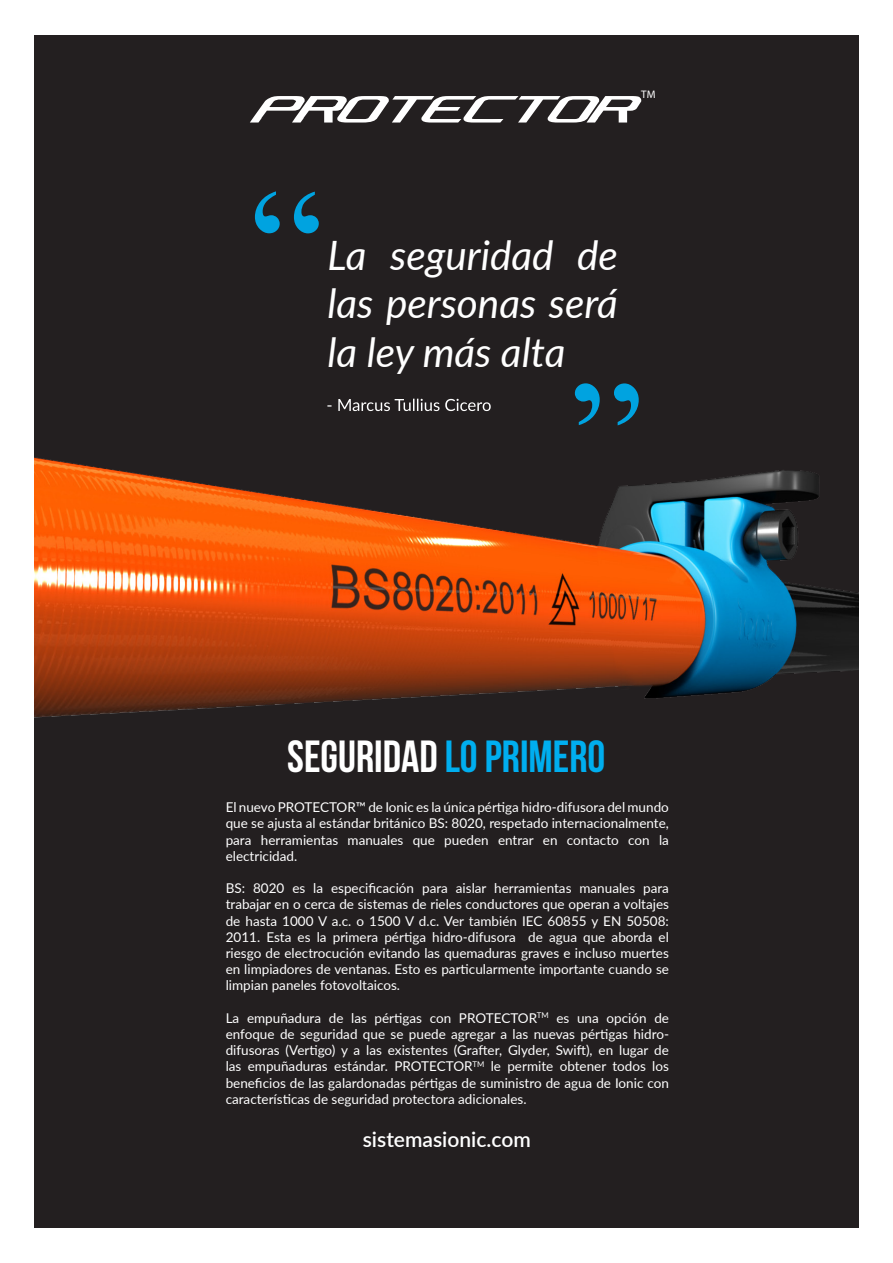
<style>
.page{position:relative;width:893px;height:1263px;background:#fff}
.page>*{position:absolute;margin:0;border:0;box-sizing:border-box;transform-origin:0 0}
.t1{font:700 45px "Bebas Neue";color:#fff}
.t2{font:italic 40.5px/48.6px "Lato";color:#fff;text-align:justify}
.t3{font:600 21px "Lato";color:#fff}
.t4{font:13.5px/16.2px "Lato";color:#fff;text-align:justify}
.t5{font:10.95px "Myriad Pro";color:#fff}
.s1{color:#00aeef}
</style>
<div class="page">
<div style="left:34px;top:35px;width:825px;height:1193px;background:#231f20"></div>
<svg style="left:250px;top:96px;width:391px;height:27px"></svg>
<img style="left:34px;top:392px;width:825px;height:326px">
<svg style="left:255px;top:191px;width:64px;height:42px"></svg>
<svg style="left:575px;top:383px;width:64px;height:42px"></svg>
<svg style="left:327px;top:399px;width:164px;height:12px"></svg>
<p class="t5" style="left:641px;top:87px;width:16px">TM</p>
<p class="t2" style="left:327px;top:229px;width:292px">La seguridad de las personas será la ley más alta</p>
<p class="t1" style="left:287px;top:731px;width:320px">SEGURIDAD <span class="s1">LO PRIMERO</span></p>
<p class="t4" style="left:226px;top:799px;width:445px">El nuevo PROTECTOR™ de Ionic es la única pértiga hidro-difusora del mundo que se ajusta al estándar británico BS: 8020, respetado internacionalmente, para herramientas manuales que pueden entrar en contacto con la electricidad.</p>
<p class="t4" style="left:226px;top:880px;width:445px">BS: 8020 es la especificación para aislar herramientas manuales para trabajar en o cerca de sistemas de rieles conductores que operan a voltajes de hasta 1000 V a.c. o 1500 V d.c. Ver también IEC 60855 y EN 50508:<br>2011. Esta es la primera pértiga hidro-difusora de agua que aborda el riesgo de electrocución evitando las quemaduras graves e incluso muertes en limpiadores de ventanas. Esto es particularmente importante cuando se limpian paneles fotovoltaicos.</p>
<p class="t4" style="left:226px;top:1009px;width:445px">La empuñadura de las pértigas con PROTECTOR<sup>TM</sup> es una opción de enfoque de seguridad que se puede agregar a las nuevas pértigas hidro&shy;difusoras (Vertigo) y a las existentes (Grafter, Glyder, Swift), en lugar de las empuñaduras estándar. PROTECTOR<sup>TM</sup> le permite obtener todos los beneficios de las galardonadas pértigas de suministro de agua de Ionic con características de seguridad protectora adicionales.</p>
<p class="t3" style="left:363px;top:1124px;width:169px">sistemasionic.com</p>
</div>
